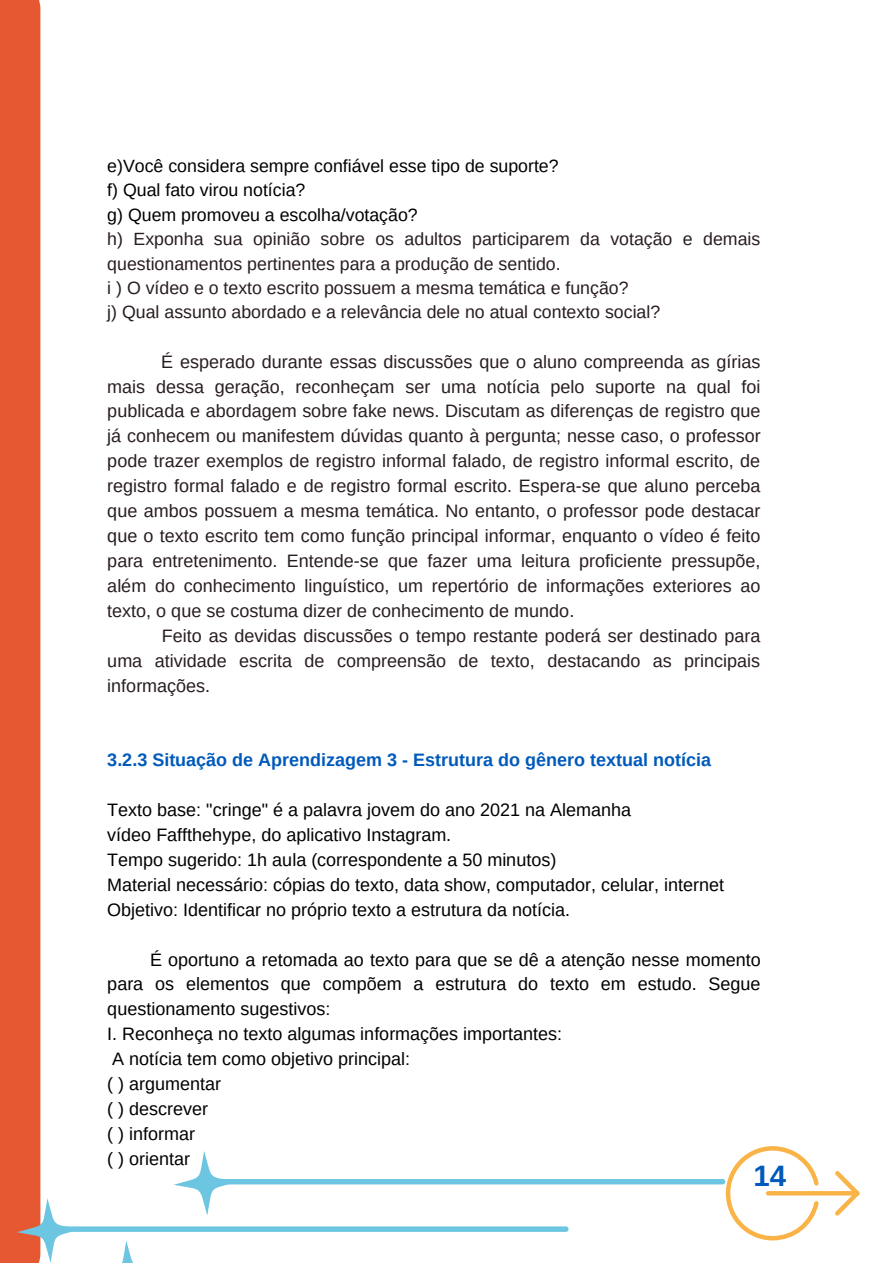
<style>
.page{position:relative;width:893px;height:1264px;background:#fff}
.page>*{position:absolute;margin:0;border:0;box-sizing:border-box;transform-origin:0 0}
.t1{font:700 29.55px "Arimo";color:#015abb}
.t2{font:18px/24.9px "Arimo";color:#281c22;text-align:justify}
.t3{font:18px/24.9px "Arimo";color:#000;text-align:justify}
.t4{font:700 18px "Arimo";color:#015abb}
.t5{font:17.7px/24.5px "Arimo";color:#281c22}
.t6{font:17.7px "Arimo";color:#000}
</style>
<div class="page">
<svg style="left:834px;top:1171px;width:25px;height:44px"></svg>
<div style="left:765px;top:1190px;width:94px;height:5px;background:#f9b347;border-radius:2px"></div>
<svg style="left:725px;top:1146px;width:93px;height:94px"></svg>
<div style="left:0;top:0;width:40px;height:1262px;background:#e55832"></div>
<div style="left:50px;top:1226px;width:518px;height:5px;background:#6cc6e1;border-radius:3px"></div>
<svg style="left:17px;top:1198px;width:64px;height:64px"></svg>
<svg style="left:122px;top:1241px;width:11px;height:21px"></svg>
<div style="left:206px;top:1178px;width:519px;height:6px;background:#6cc6e1;border-radius:3px"></div>
<svg style="left:173px;top:1150px;width:65px;height:65px"></svg>
<p class="t6" style="left:107px;top:156px;width:453px">e)Você considera sempre confiável esse tipo de suporte?</p>
<p class="t6" style="left:107px;top:180px;width:199px">f) Qual fato virou notícia?</p>
<p class="t6" style="left:107px;top:205px;width:312px">g) Quem promoveu a escolha/votação?</p>
<p class="t5" style="left:107px;top:227px;width:654px">h) Exponha sua opinião sobre os adultos participarem da votação e demais questionamentos pertinentes para a produção de sentido.</p>
<p class="t5" style="left:107px;top:275px;width:522px">i ) O vídeo e o texto escrito possuem a mesma temática e função?</p>
<p class="t5" style="left:107px;top:300px;width:554px">j) Qual assunto abordado e a relevância dele no atual contexto social?</p>
<p class="t2" style="left:107px;top:349px;width:654px;text-indent:54px">É esperado durante essas discussões que o aluno compreenda as gírias mais dessa geração, reconheçam ser uma notícia pelo suporte na qual foi publicada e abordagem sobre fake news. Discutam as diferenças de registro que já conhecem ou manifestem dúvidas quanto à pergunta; nesse caso, o professor pode trazer exemplos de registro informal falado, de registro informal escrito, de registro formal falado e de registro formal escrito. Espera-se que aluno perceba que ambos possuem a mesma temática. No entanto, o professor pode destacar que o texto escrito tem como função principal informar, enquanto o vídeo é feito para entretenimento. Entende-se que fazer uma leitura proficiente pressupõe, além do conhecimento linguístico, um repertório de informações exteriores ao texto, o que se costuma dizer de conhecimento de mundo.</p>
<p class="t2" style="left:107px;top:623px;width:654px;text-indent:54px">Feito as devidas discussões o tempo restante poderá ser destinado para uma atividade escrita de compreensão de texto, destacando as principais informações.</p>
<p class="t4" style="left:107px;top:750px;width:605px">3.2.3 Situação de Aprendizagem 3 - Estrutura do gênero textual notícia</p>
<p class="t3" style="left:107px;top:797px;width:525px">Texto base: "cringe" é a palavra jovem do ano 2021 na Alemanha</p>
<p class="t3" style="left:107px;top:822px;width:345px">vídeo Faffthehype, do aplicativo Instagram.</p>
<p class="t3" style="left:107px;top:847px;width:450px">Tempo sugerido: 1h aula (correspondente a 50 minutos)</p>
<p class="t3" style="left:107px;top:872px;width:618px">Material necessário: cópias do texto, data show, computador, celular, internet</p>
<p class="t3" style="left:107px;top:897px;width:464px">Objetivo: Identificar no próprio texto a estrutura da notícia.</p>
<p class="t3" style="left:107px;top:946px;width:654px;text-indent:43px">É oportuno a retomada ao texto para que se dê a atenção nesse momento para os elementos que compõem a estrutura do texto em estudo. Segue questionamento sugestivos:</p>
<p class="t3" style="left:107px;top:1021px;width:456px">I. Reconheça no texto algumas informações importantes:</p>
<p class="t3" style="left:112px;top:1046px;width:299px">A notícia tem como objetivo principal:</p>
<p class="t3" style="left:107px;top:1071px;width:115px">( ) argumentar</p>
<p class="t3" style="left:107px;top:1096px;width:102px">( ) descrever</p>
<p class="t3" style="left:107px;top:1121px;width:89px">( ) informar</p>
<p class="t3" style="left:107px;top:1146px;width:84px">( ) orientar</p>
<p class="t1" style="left:753px;top:1159px;width:34px">14</p>
</div>
